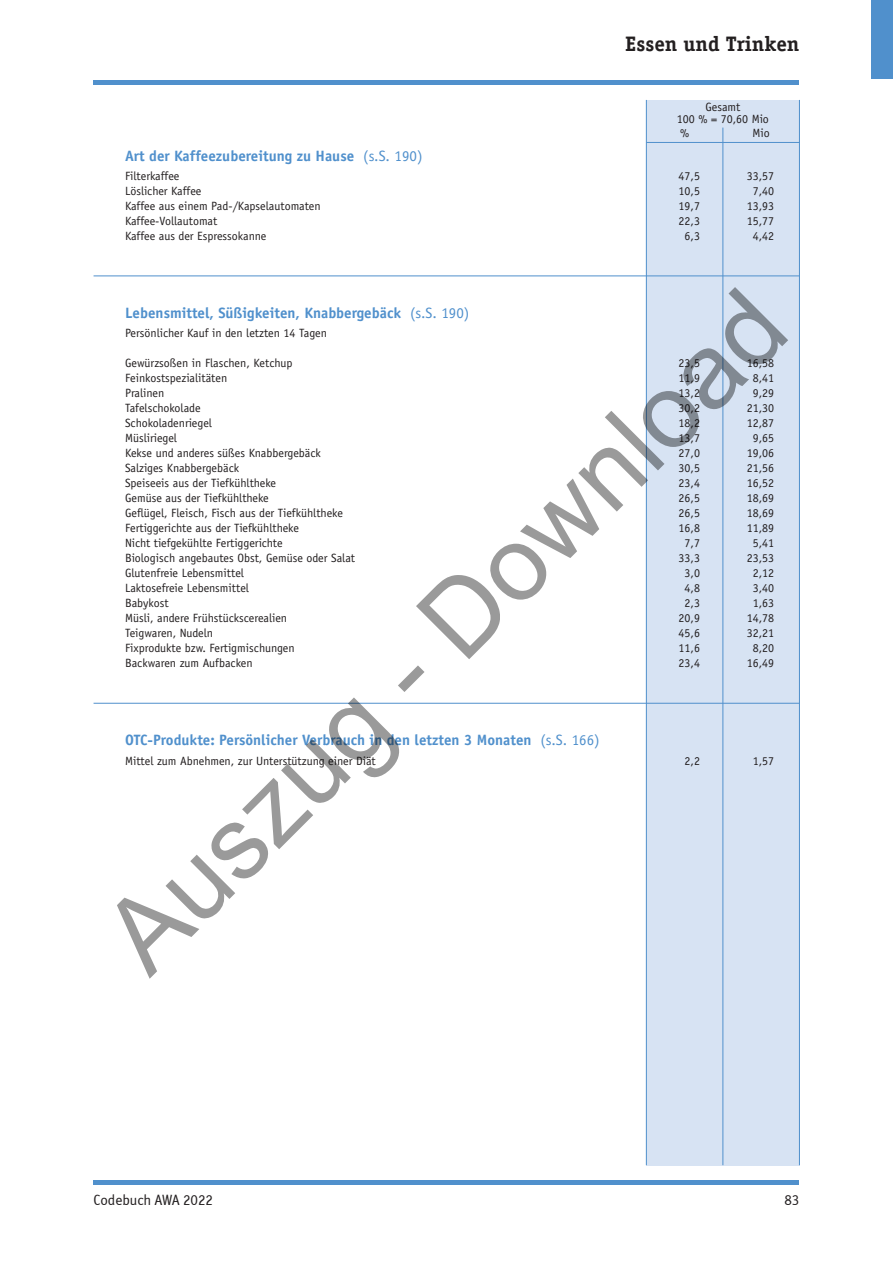
<style>
.page{position:relative;width:893px;height:1263px;background:#fff}
.page>*{position:absolute;margin:0;border:0;box-sizing:border-box;transform-origin:0 0}
.t1{font:105px "Arial";color:rgb(0 0 0/.4)}
.t2{font:700 21px "Officina Serif";color:#231f20}
.t3{font:700 15px "Officina Sans";color:#5090cc}
.t4{font:15px "Officina Sans ITCTT Book";color:#231f20}
.t5{font:12px/12px "Officina Sans";color:#231f20;text-align:center}
.s1{font-weight:400}
</style>
<div class="page">
<hr style="left:94px;top:81px;width:705px;height:4px;background:#5090cc">
<hr style="left:94px;top:1180px;width:705px;height:4px;background:#5090cc">
<div style="left:872px;top:0;width:21px;height:79px;background:#5090cc"></div>
<div style="left:646px;top:100px;width:153px;height:1065px;background:#d7e3f3"></div>
<hr style="left:646px;top:100px;width:1px;height:1065px;background:#5090cc">
<hr style="left:799px;top:100px;width:1px;height:1065px;background:#5090cc">
<hr style="left:723px;top:128px;width:1px;height:1037px;background:#5090cc">
<hr style="left:646px;top:142px;width:153px;height:1px;background:#5090cc">
<hr style="left:94px;top:276px;width:705px;height:1px;background:#5090cc">
<hr style="left:94px;top:703px;width:705px;height:1px;background:#5090cc">
<h2 class="t2" style="left:625px;top:30px;width:176px">Essen und Trinken</h2>
<p class="t5" style="left:677px;top:101px;width:93px">Gesamt<br>100 % = 70,60 Mio</p>
<p class="t5" style="left:680px;top:127px;width:11px">%</p>
<p class="t5" style="left:753px;top:127px;width:19px">Mio</p>
<p class="t3" style="left:125px;top:146px;width:299px">Art der Kaffeezubereitung zu Hause <span class="s1">(s.S. 190)</span></p>
<p class="t5" style="left:125px;top:170px;width:56px">Filterkaffee</p>
<p class="t5" style="left:679px;top:170px;width:23px">47,5</p>
<p class="t5" style="left:747px;top:170px;width:29px">33,57</p>
<p class="t5" style="left:125px;top:185px;width:78px">Löslicher Kaffee</p>
<p class="t5" style="left:679px;top:185px;width:23px">10,5</p>
<p class="t5" style="left:753px;top:185px;width:23px">7,40</p>
<p class="t5" style="left:125px;top:200px;width:197px">Kaffee aus einem Pad-/Kapselautomaten</p>
<p class="t5" style="left:679px;top:200px;width:23px">19,7</p>
<p class="t5" style="left:747px;top:200px;width:29px">13,93</p>
<p class="t5" style="left:125px;top:215px;width:94px">Kaffee-Vollautomat</p>
<p class="t5" style="left:679px;top:215px;width:23px">22,3</p>
<p class="t5" style="left:747px;top:215px;width:29px">15,77</p>
<p class="t5" style="left:125px;top:230px;width:143px">Kaffee aus der Espressokanne</p>
<p class="t5" style="left:685px;top:230px;width:17px">6,3</p>
<p class="t5" style="left:753px;top:230px;width:23px">4,42</p>
<h1 class="t1" style="left:75px;top:904px;width:912px;rotate:-45deg">Auszug - Download</h1>
<p class="t3" style="left:125px;top:303px;width:346px">Lebensmittel, Süßigkeiten, Knabbergebäck <span class="s1">(s.S. 190)</span></p>
<p class="t5" style="left:125px;top:327px;width:203px">Persönlicher Kauf in den letzten 14 Tagen</p>
<p class="t5" style="left:125px;top:357px;width:169px">Gewürzsoßen in Flaschen, Ketchup</p>
<p class="t5" style="left:679px;top:357px;width:23px">23,5</p>
<p class="t5" style="left:747px;top:357px;width:29px">16,58</p>
<p class="t5" style="left:125px;top:372px;width:104px">Feinkostspezialitäten</p>
<p class="t5" style="left:679px;top:372px;width:23px">11,9</p>
<p class="t5" style="left:753px;top:372px;width:23px">8,41</p>
<p class="t5" style="left:125px;top:387px;width:41px">Pralinen</p>
<p class="t5" style="left:679px;top:387px;width:23px">13,2</p>
<p class="t5" style="left:753px;top:387px;width:23px">9,29</p>
<p class="t5" style="left:125px;top:402px;width:77px">Tafelschokolade</p>
<p class="t5" style="left:679px;top:402px;width:23px">30,2</p>
<p class="t5" style="left:747px;top:402px;width:29px">21,30</p>
<p class="t5" style="left:125px;top:417px;width:88px">Schokoladenriegel</p>
<p class="t5" style="left:679px;top:417px;width:23px">18,2</p>
<p class="t5" style="left:747px;top:417px;width:29px">12,87</p>
<p class="t5" style="left:125px;top:432px;width:54px">Müsliriegel</p>
<p class="t5" style="left:679px;top:432px;width:23px">13,7</p>
<p class="t5" style="left:753px;top:432px;width:23px">9,65</p>
<p class="t5" style="left:125px;top:447px;width:197px">Kekse und anderes süßes Knabbergebäck</p>
<p class="t5" style="left:679px;top:447px;width:23px">27,0</p>
<p class="t5" style="left:747px;top:447px;width:29px">19,06</p>
<p class="t5" style="left:125px;top:462px;width:116px">Salziges Knabbergebäck</p>
<p class="t5" style="left:679px;top:462px;width:23px">30,5</p>
<p class="t5" style="left:747px;top:462px;width:29px">21,56</p>
<p class="t5" style="left:125px;top:477px;width:153px">Speiseeis aus der Tiefkühltheke</p>
<p class="t5" style="left:679px;top:477px;width:23px">23,4</p>
<p class="t5" style="left:747px;top:477px;width:29px">16,52</p>
<p class="t5" style="left:125px;top:492px;width:145px">Gemüse aus der Tiefkühltheke</p>
<p class="t5" style="left:679px;top:492px;width:23px">26,5</p>
<p class="t5" style="left:747px;top:492px;width:29px">18,69</p>
<p class="t5" style="left:125px;top:507px;width:219px">Geflügel, Fleisch, Fisch aus der Tiefkühltheke</p>
<p class="t5" style="left:679px;top:507px;width:23px">26,5</p>
<p class="t5" style="left:747px;top:507px;width:29px">18,69</p>
<p class="t5" style="left:125px;top:522px;width:175px">Fertiggerichte aus der Tiefkühltheke</p>
<p class="t5" style="left:679px;top:522px;width:23px">16,8</p>
<p class="t5" style="left:747px;top:522px;width:29px">11,89</p>
<p class="t5" style="left:125px;top:537px;width:159px">Nicht tiefgekühlte Fertiggerichte</p>
<p class="t5" style="left:685px;top:537px;width:17px">7,7</p>
<p class="t5" style="left:753px;top:537px;width:23px">5,41</p>
<p class="t5" style="left:125px;top:552px;width:232px">Biologisch angebautes Obst, Gemüse oder Salat</p>
<p class="t5" style="left:679px;top:552px;width:23px">33,3</p>
<p class="t5" style="left:747px;top:552px;width:29px">23,53</p>
<p class="t5" style="left:125px;top:567px;width:120px">Glutenfreie Lebensmittel</p>
<p class="t5" style="left:685px;top:567px;width:17px">3,0</p>
<p class="t5" style="left:753px;top:567px;width:23px">2,12</p>
<p class="t5" style="left:125px;top:582px;width:126px">Laktosefreie Lebensmittel</p>
<p class="t5" style="left:685px;top:582px;width:17px">4,8</p>
<p class="t5" style="left:753px;top:582px;width:23px">3,40</p>
<p class="t5" style="left:125px;top:597px;width:45px">Babykost</p>
<p class="t5" style="left:685px;top:597px;width:17px">2,3</p>
<p class="t5" style="left:753px;top:597px;width:23px">1,63</p>
<p class="t5" style="left:125px;top:612px;width:164px">Müsli, andere Frühstückscerealien</p>
<p class="t5" style="left:679px;top:612px;width:23px">20,9</p>
<p class="t5" style="left:747px;top:612px;width:29px">14,78</p>
<p class="t5" style="left:125px;top:627px;width:90px">Teigwaren, Nudeln</p>
<p class="t5" style="left:679px;top:627px;width:23px">45,6</p>
<p class="t5" style="left:747px;top:627px;width:29px">32,21</p>
<p class="t5" style="left:125px;top:642px;width:171px">Fixprodukte bzw. Fertigmischungen</p>
<p class="t5" style="left:679px;top:642px;width:23px">11,6</p>
<p class="t5" style="left:753px;top:642px;width:23px">8,20</p>
<p class="t5" style="left:125px;top:657px;width:129px">Backwaren zum Aufbacken</p>
<p class="t5" style="left:679px;top:657px;width:23px">23,4</p>
<p class="t5" style="left:747px;top:657px;width:29px">16,49</p>
<p class="t3" style="left:125px;top:731px;width:476px">OTC-Produkte: Persönlicher Verbrauch in den letzten 3 Monaten <span class="s1">(s.S. 166)</span></p>
<p class="t5" style="left:125px;top:754px;width:252px">Mittel zum Abnehmen, zur Unterstützung einer Diät</p>
<p class="t5" style="left:685px;top:754px;width:17px">2,2</p>
<p class="t5" style="left:753px;top:754px;width:23px">1,57</p>
<p class="t4" style="left:94px;top:1192px;width:121px">Codebuch AWA 2022</p>
<p class="t4" style="left:784px;top:1192px;width:16px">83</p>
</div>
